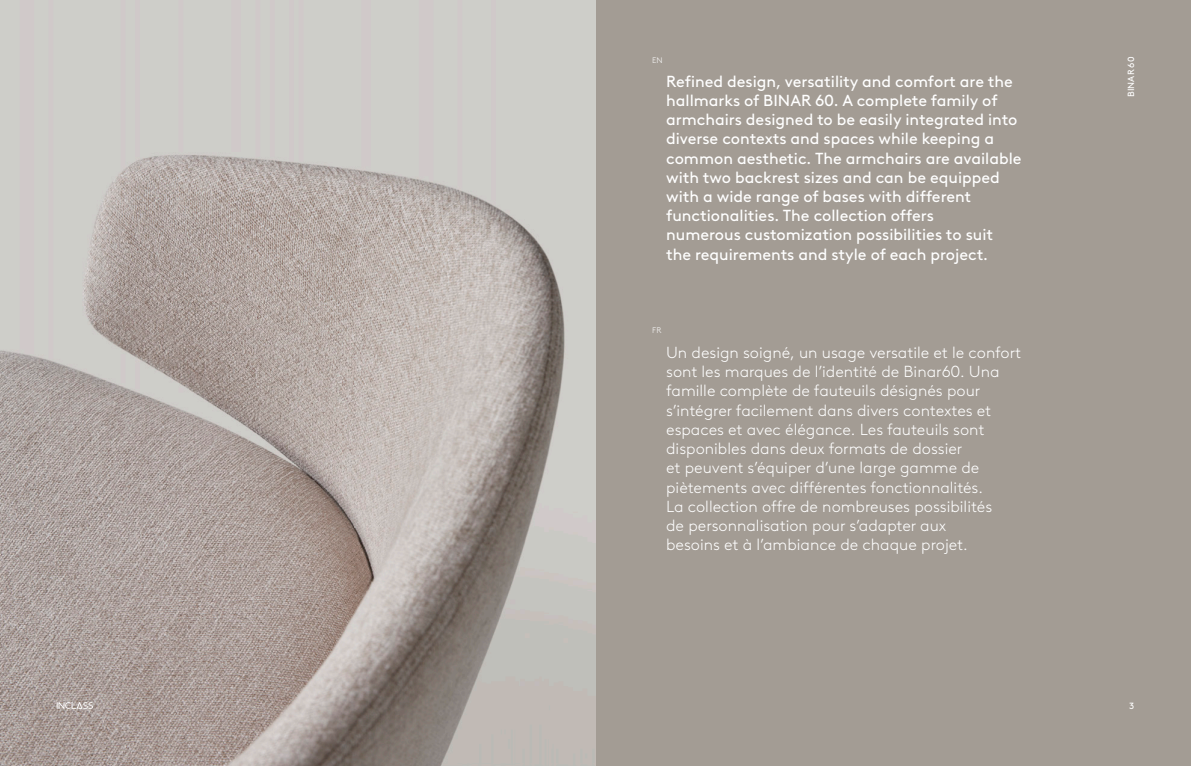
<style>
.page{position:relative;width:1191px;height:766px;background:#fff}
.page>*{position:absolute;margin:0;border:0;box-sizing:border-box;transform-origin:0 0}
.t1{font:300 16px/19.2px "Brown LL";color:#fff}
.t2{font:16px "Brown LL";color:#fff}
.t3{font:9px "Brown LL";letter-spacing:.01em;color:#fff}
.Nombre{font:300 8px "Brown LL";color:#fff}
</style>
<div class="page">
<div style="left:595px;top:0;width:596px;height:765px;background:#a39c94"></div>
<img style="left:0;top:0;width:595px;height:765px">
<svg style="left:57px;top:702px;width:36px;height:6px"></svg>
<p class="Nombre" style="left:652px;top:54px;width:12px">EN</p>
<p class="t3" style="left:1124px;top:97px;width:42px;rotate:-90deg">BINAR 60</p>
<p class="t2" style="left:666px;top:69px;width:348px">Refined design, versatility and comfort are the</p>
<p class="t2" style="left:666px;top:88px;width:333px">hallmarks of BINAR 60. A complete family of</p>
<p class="t2" style="left:666px;top:108px;width:353px">armchairs designed to be easily integrated into</p>
<p class="t2" style="left:666px;top:127px;width:329px">diverse contexts and spaces while keeping a</p>
<p class="t2" style="left:666px;top:146px;width:357px">common aesthetic. The armchairs are available</p>
<p class="t2" style="left:666px;top:165px;width:335px">with two backrest sizes and can be equipped</p>
<p class="t2" style="left:666px;top:184px;width:306px">with a wide range of bases with different</p>
<p class="t2" style="left:666px;top:204px;width:269px">functionalities. The collection offers</p>
<p class="t2" style="left:666px;top:223px;width:328px">numerous customization possibilities to suit</p>
<p class="t2" style="left:666px;top:242px;width:323px">the requirements and style of each project.</p>
<p class="Nombre" style="left:652px;top:324px;width:11px">FR</p>
<p class="t1" style="left:666px;top:342px;width:356px">Un design soigné, un usage versatile et le confort sont les marques de l’identité de Binar60. Una famille complète de fauteuils désignés pour s’intégrer facilement dans divers contextes et espaces et avec élégance. Les fauteuils sont disponibles dans deux formats de dossier<br>et peuvent s’équiper d’une large gamme de piètements avec différentes fonctionnalités.<br>La collection offre de nombreuses possibilités<br>de personnalisation pour s’adapter aux<br>besoins et à l’ambiance de chaque projet.</p>
<p class="t3" style="left:1129px;top:699px;width:7px">3</p>
</div>
